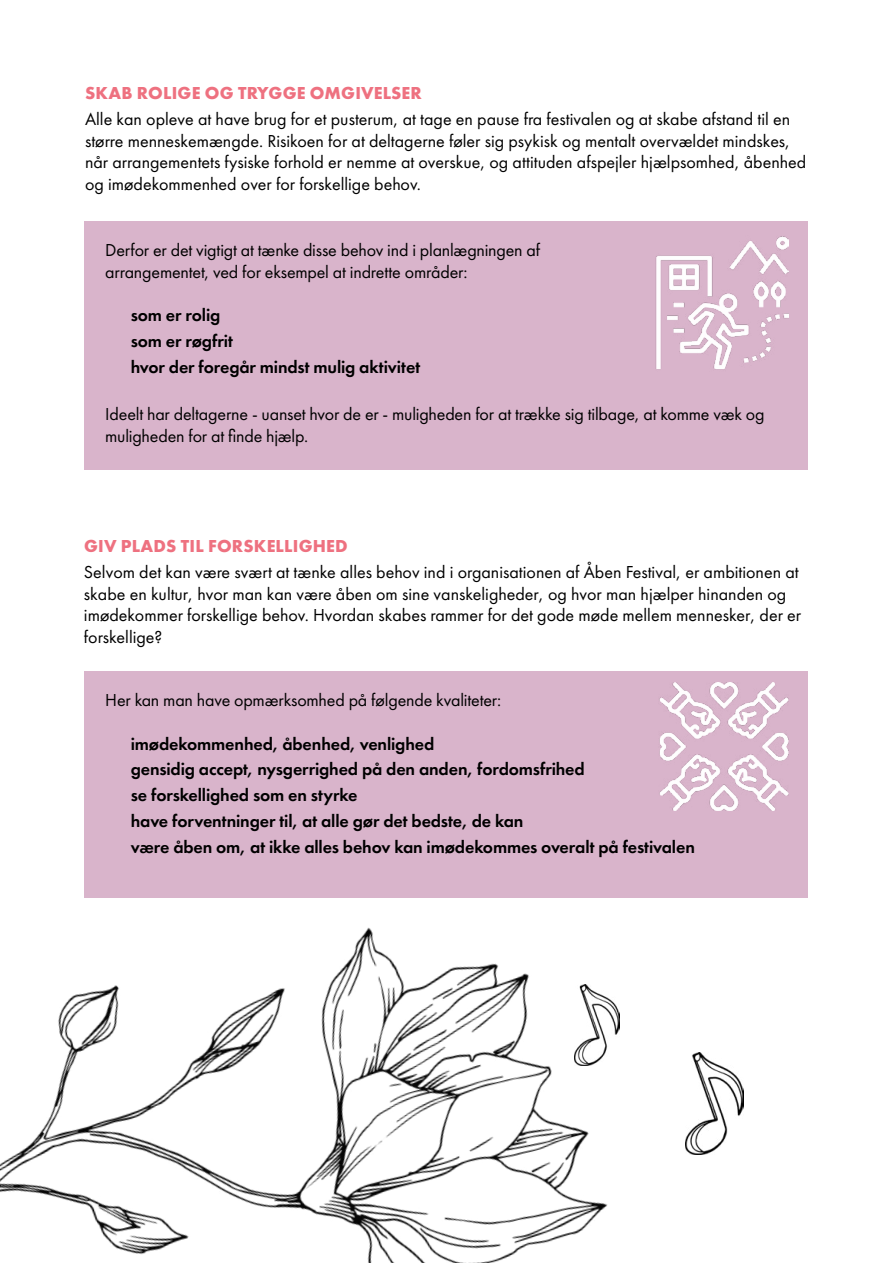
<style>
.page{position:relative;width:893px;height:1263px;background:#fff}
.page>*{position:absolute;margin:0;border:0;box-sizing:border-box;transform-origin:0 0}
.t1{font:18px/21.6px "Futura PT";color:#000}
.t2{font:600 18px/25.8px "Futura PT";letter-spacing:-.01em;color:#000}
.t3{font:700 18px "Futura PT";letter-spacing:.01em;color:#ee7180}
</style>
<div class="page">
<div style="left:84px;top:671px;width:724px;height:227px;background:#d9b4cb"></div>
<div style="left:84px;top:221px;width:724px;height:249px;background:#d9b4cb"></div>
<img style="left:655px;top:236px;width:133px;height:133px">
<img style="left:659px;top:682px;width:129px;height:129px">
<img style="left:0;top:927px;width:707px;height:336px">
<img style="left:574px;top:984px;width:46px;height:81px">
<img style="left:686px;top:1053px;width:57px;height:101px">
<p class="t3" style="left:85px;top:81px;width:338px">SKAB ROLIGE OG TRYGGE OMGIVELSER</p>
<p class="t1" style="left:85px;top:108px;width:723px">Alle kan opleve at have brug for et pusterum, at tage en pause fra festivalen og at skabe afstand til en større menneskemængde. Risikoen for at deltagerne føler sig psykisk og mentalt overvældet mindskes, når arrangementets fysiske forhold er nemme at overskue, og attituden afspejler hjælpsomhed, åbenhed og imødekommenhed over for forskellige behov.</p>
<p class="t1" style="left:105px;top:239px;width:436px">Derfor er det vigtigt at tænke disse behov ind i planlægningen af arrangementet, ved for eksempel at indrette områder:</p>
<p class="t2" style="left:131px;top:302px;width:291px">som er rolig<br>som er røgfrit<br>hvor der foregår mindst mulig aktivitet</p>
<p class="t1" style="left:105px;top:403px;width:661px">Ideelt har deltagerne - uanset hvor de er - muligheden for at trække sig tilbage, at komme væk og muligheden for at finde hjælp.</p>
<p class="t3" style="left:84px;top:535px;width:265px">GIV PLADS TIL FORSKELLIGHED</p>
<p class="t1" style="left:84px;top:561px;width:719px">Selvom det kan være svært at tænke alles behov ind i organisationen af Åben Festival, er ambitionen at skabe en kultur, hvor man kan være åben om sine vanskeligheder, og hvor man hjælper hinanden og imødekommer forskellige behov. Hvordan skabes rammer for det gode møde mellem mennesker, der er forskellige?</p>
<p class="t1" style="left:105px;top:689px;width:398px">Her kan man have opmærksomhed på følgende kvaliteter:</p>
<p class="t2" style="left:131px;top:730px;width:566px">imødekommenhed, åbenhed, venlighed<br>gensidig accept, nysgerrighed på den anden, fordomsfrihed<br>se forskellighed som en styrke<br>have forventninger til, at alle gør det bedste, de kan<br>være åben om, at ikke alles behov kan imødekommes overalt på festivalen</p>
</div>
